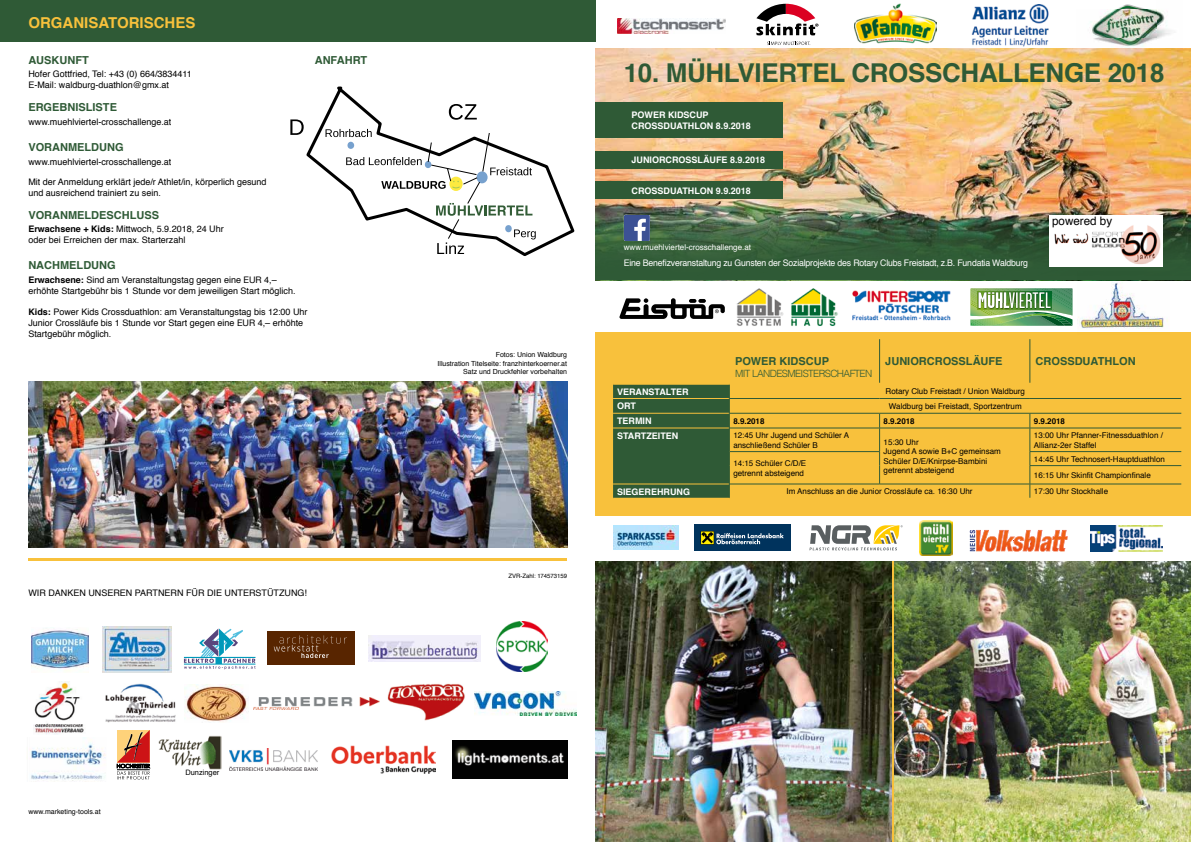
<style>
.page{position:relative;width:1191px;height:842px;background:#fff}
.page>*{position:absolute;margin:0;border:0;box-sizing:border-box;transform-origin:0 0}
.t1{font:700 26px "Helvetica";letter-spacing:-.01em;color:#2f5a36}
.t2{font:700 15px "Helvetica";color:#f8c13c}
.t3{font:11.6px "Helvetica";color:#000}
.t4{font:700 11px "Helvetica";color:#2f5a36}
.t5{font:300 10px "Helvetica";letter-spacing:-.06em;color:#2f5a36}
.t6{font:9px/10.8px "Helvetica";color:#000}
.t7{font:700 9px/10.8px "Helvetica";color:#fff}
.t8{font:9px "Helvetica";letter-spacing:-.02em;color:#fff}
.t9{font:8px/9.6px "Helvetica";color:#000}
.t10{font:8px "Helvetica";color:#fff}
.t11{font:700 8px "Helvetica";color:#000}
.t12{font:7.4px "Helvetica";color:#000}
.t13{font:7px/8.4px "Helvetica";color:#000;text-align:right}
.t14{font:6px "Helvetica";letter-spacing:-.005em;color:#000}
.s1{font-weight:700}
.s2{font-family:"Helvetica Neue"}
</style>
<div class="page">
<img style="left:595px;top:48px;width:596px;height:233px">
<div style="left:595px;top:332px;width:596px;height:510px;background:#f8c13c"></div>
<div style="left:0;top:0;width:595px;height:41px;background:#2f5a36"></div>
<hr style="left:28px;top:558px;width:539px;height:3px;background:#f8c13c">
<svg style="left:595px;top:215px;width:596px;height:65px;background:#3a5e3d"></svg>
<div style="left:595px;top:151px;width:188px;height:18px;background:#2f5a36"></div>
<div style="left:595px;top:181px;width:188px;height:18px;background:#2f5a36"></div>
<svg style="left:613px;top:384px;width:117px;height:115px;background:#355d36"></svg>
<hr style="left:730px;top:398px;width:149px;height:1px;background:#2f5a36">
<hr style="left:879px;top:398px;width:151px;height:1px;background:#2f5a36">
<hr style="left:1030px;top:398px;width:151px;height:1px;background:#2f5a36">
<hr style="left:730px;top:413px;width:149px;height:1px;background:#2f5a36">
<hr style="left:879px;top:413px;width:151px;height:1px;background:#2f5a36">
<hr style="left:1030px;top:413px;width:151px;height:1px;background:#2f5a36">
<hr style="left:730px;top:428px;width:149px;height:1px;background:#2f5a36">
<hr style="left:879px;top:428px;width:151px;height:1px;background:#2f5a36">
<hr style="left:1030px;top:428px;width:151px;height:1px;background:#2f5a36">
<hr style="left:730px;top:451px;width:150px;height:1px;background:#2f5a36">
<hr style="left:1029px;top:451px;width:152px;height:1px;background:#2f5a36">
<hr style="left:1029px;top:465px;width:152px;height:1px;background:#2f5a36">
<hr style="left:730px;top:484px;width:149px;height:1px;background:#2f5a36">
<hr style="left:879px;top:484px;width:151px;height:1px;background:#2f5a36">
<hr style="left:1030px;top:484px;width:151px;height:1px;background:#2f5a36">
<hr style="left:613px;top:398px;width:116px;height:1px;background:#f8c13c">
<hr style="left:613px;top:413px;width:116px;height:1px;background:#f8c13c">
<hr style="left:613px;top:428px;width:116px;height:1px;background:#f8c13c">
<hr style="left:613px;top:484px;width:116px;height:1px;background:#f8c13c">
<svg style="left:879px;top:413px;width:1px;height:71px"></svg>
<svg style="left:1029px;top:413px;width:1px;height:85px"></svg>
<hr style="left:879px;top:339px;width:1px;height:44px;background:#2f5a36">
<hr style="left:1029px;top:339px;width:1px;height:44px;background:#2f5a36">
<img style="left:595px;top:561px;width:296px;height:281px">
<img style="left:894px;top:561px;width:297px;height:281px">
<svg style="left:306px;top:86px;width:269px;height:170px"></svg>
<svg style="left:449px;top:104px;width:28px;height:16px"></svg>
<svg style="left:290px;top:119px;width:14px;height:16px"></svg>
<svg style="left:325px;top:129px;width:211px;height:125px"></svg>
<img style="left:28px;top:382px;width:539px;height:165px">
<div style="left:595px;top:103px;width:188px;height:35px;background:#2f5a36"></div>
<div style="left:595px;top:516px;width:596px;height:45px;background:#fff"></div>
<img style="left:854px;top:4px;width:82px;height:40px">
<img style="left:971px;top:4px;width:78px;height:43px">
<img style="left:852px;top:290px;width:99px;height:31px">
<svg style="left:756px;top:4px;width:62px;height:31px"></svg>
<svg style="left:767px;top:42px;width:43px;height:3px"></svg>
<img style="left:387px;top:683px;width:78px;height:38px">
<img style="left:1076px;top:4px;width:106px;height:64px">
<img style="left:617px;top:18px;width:108px;height:15px">
<img style="left:369px;top:635px;width:111px;height:27px">
<img style="left:105px;top:683px;width:71px;height:40px">
<img style="left:185px;top:684px;width:63px;height:38px">
<img style="left:254px;top:697px;width:125px;height:12px">
<img style="left:474px;top:691px;width:102px;height:24px">
<img style="left:159px;top:736px;width:62px;height:33px">
<div style="left:267px;top:631px;width:87px;height:33px;background:#582500"></div>
<svg style="left:274px;top:635px;width:73px;height:23px"></svg>
<svg style="left:184px;top:628px;width:71px;height:41px"></svg>
<img style="left:229px;top:748px;width:88px;height:22px">
<img style="left:736px;top:288px;width:102px;height:38px">
<img style="left:970px;top:288px;width:102px;height:38px">
<svg style="left:117px;top:730px;width:33px;height:49px;background:#c17a60"></svg>
<img style="left:34px;top:682px;width:50px;height:53px">
<svg style="left:624px;top:215px;width:26px;height:26px"></svg>
<img style="left:1077px;top:271px;width:92px;height:58px">
<img style="left:1090px;top:526px;width:72px;height:25px">
<img style="left:919px;top:520px;width:33px;height:36px">
<svg style="left:969px;top:530px;width:6px;height:21px"></svg>
<img style="left:1023px;top:530px;width:42px;height:22px">
<img style="left:1012px;top:536px;width:11px;height:16px">
<img style="left:986px;top:536px;width:10px;height:16px">
<img style="left:1040px;top:536px;width:12px;height:16px">
<img style="left:1059px;top:530px;width:8px;height:21px">
<img style="left:995px;top:530px;width:20px;height:21px">
<img style="left:976px;top:530px;width:13px;height:21px">
<svg style="left:989px;top:539px;width:3px;height:9px"></svg>
<svg style="left:1044px;top:544px;width:3px;height:4px"></svg>
<svg style="left:1022px;top:540px;width:9px;height:8px"></svg>
<img style="left:103px;top:626px;width:69px;height:47px">
<img style="left:31px;top:629px;width:57px;height:43px">
<svg style="left:619px;top:298px;width:106px;height:21px"></svg>
<img style="left:613px;top:526px;width:65px;height:24px">
<div style="left:694px;top:525px;width:96px;height:26px;background:#00335d"></div>
<svg style="left:700px;top:531px;width:14px;height:13px"></svg>
<div style="left:701px;top:531px;width:12px;height:13px;background:#7b7405"></div>
<svg style="left:701px;top:532px;width:83px;height:12px"></svg>
<svg style="left:809px;top:525px;width:93px;height:25px"></svg>
<img style="left:30px;top:737px;width:76px;height:44px">
<img style="left:497px;top:622px;width:50px;height:50px">
<img style="left:452px;top:740px;width:115px;height:38px">
<img style="left:332px;top:745px;width:103px;height:28px">
<div style="left:1049px;top:215px;width:113px;height:52px;background:#fff"></div>
<img style="left:1054px;top:225px;width:107px;height:39px">
<h2 class="t2" style="left:28px;top:10px;width:168px">ORGANISATORISCHES</h2>
<p class="t4" style="left:28px;top:51px;width:62px">AUSKUNFT</p>
<p class="t4" style="left:315px;top:51px;width:54px">ANFAHRT</p>
<p class="t6" style="left:28px;top:69px;width:165px">Hofer Gottfried, Tel: +43 (0) 664/3834411<br>E-Mail: waldburg-duathlon@gmx.at</p>
<p class="t4" style="left:28px;top:98px;width:90px">ERGEBNISLISTE</p>
<p class="t6" style="left:28px;top:116px;width:145px">www.muehlviertel-crosschallenge.at</p>
<p class="t4" style="left:28px;top:138px;width:97px">VORANMELDUNG</p>
<p class="t6" style="left:28px;top:156px;width:145px">www.muehlviertel-crosschallenge.at</p>
<p class="t6" style="left:28px;top:177px;width:240px">Mit der Anmeldung erklärt jede/r Athlet/in, körperlich gesund und ausreichend trainiert zu sein.</p>
<p class="t4" style="left:28px;top:206px;width:132px">VORANMELDESCHLUSS</p>
<p class="t6" style="left:28px;top:224px;width:197px"><span class="s1">Erwachsene + Kids:</span> Mittwoch, 5.9.2018, 24 Uhr oder bei Erreichen der max. Starterzahl</p>
<p class="t4" style="left:28px;top:257px;width:89px">NACHMELDUNG</p>
<p class="t6" style="left:28px;top:275px;width:269px"><span class="s1">Erwachsene:</span> Sind am Veranstaltungstag gegen eine <span class="s2">EUR</span> 4,– erhöhte Startgebühr bis 1 Stunde vor dem jeweiligen Start möglich.</p>
<p class="t6" style="left:28px;top:307px;width:281px"><span class="s1">Kids:</span> Power Kids Crossduathlon: am Veranstaltungstag bis 12:00 Uhr<br>Junior Crossläufe bis 1 Stunde vor Start gegen eine <span class="s2">EUR</span> 4,– erhöhte<br>Startgebühr möglich.</p>
<p class="t6" style="left:28px;top:587px;width:280px">WIR DANKEN UNSEREN PARTNERN FÜR DIE UNTERSTÜTZUNG!</p>
<p class="t13" style="left:28px;top:807px;width:74px">www.marketing-tools.at</p>
<p class="t12" style="left:185px;top:766px;width:35px">Dunzinger</p>
<p class="t13" style="left:437px;top:351px;width:131px">Fotos: Union Waldburg<br>Illustration Titelseite: franzhinterkoerner.at<br>Satz und Druckfehler vorbehalten</p>
<p class="t14" style="left:508px;top:571px;width:60px">ZVR-Zahl: 174573159</p>
<h1 class="t1" style="left:624px;top:52px;width:542px">10. MÜHLVIERTEL CROSSCHALLENGE 2018</h1>
<p class="t7" style="left:631px;top:110px;width:121px">POWER KIDSCUP<br>CROSSDUATHLON 8.9.2018</p>
<p class="t7" style="left:631px;top:155px;width:135px">JUNIORCROSSLÄUFE 8.9.2018</p>
<p class="t7" style="left:631px;top:185px;width:121px">CROSSDUATHLON 9.9.2018</p>
<p class="t10" style="left:624px;top:241px;width:129px">www.muehlviertel-crosschallenge.at</p>
<p class="t8" style="left:624px;top:256px;width:406px">Eine Benefizveranstaltung zu Gunsten der Sozialprojekte des Rotary Clubs Freistadt, z.B. Fundatia Waldburg</p>
<p class="t3" style="left:1052px;top:212px;width:62px">powered by</p>
<p class="t4" style="left:735px;top:352px;width:96px">POWER KIDSCUP</p>
<p class="t5" style="left:735px;top:365px;width:139px">MIT LANDESMEISTERSCHAFTEN</p>
<p class="t4" style="left:885px;top:352px;width:119px">JUNIORCROSSLÄUFE</p>
<p class="t4" style="left:1035px;top:352px;width:102px">CROSSDUATHLON</p>
<p class="t7" style="left:617px;top:386px;width:73px">VERANSTALTER</p>
<p class="t9" style="left:885px;top:387px;width:141px">Rotary Club Freistadt / Union Waldburg</p>
<p class="t7" style="left:617px;top:401px;width:20px">ORT</p>
<p class="t9" style="left:889px;top:401px;width:134px">Waldburg bei Freistadt, Sportzentrum</p>
<p class="t7" style="left:617px;top:415px;width:36px">TERMIN</p>
<p class="t11" style="left:733px;top:414px;width:33px">8.9.2018</p>
<p class="t11" style="left:883px;top:414px;width:33px">8.9.2018</p>
<p class="t11" style="left:1034px;top:414px;width:33px">9.9.2018</p>
<p class="t7" style="left:617px;top:430px;width:63px">STARTZEITEN</p>
<p class="t9" style="left:733px;top:431px;width:117px">12:45 Uhr Jugend und Schüler A anschließend Schüler B</p>
<p class="t9" style="left:883px;top:437px;width:119px">15:30 Uhr<br>Jugend A sowie B+C gemeinsam<br>Schüler D/E/Knirpse-Bambini getrennt absteigend</p>
<p class="t9" style="left:1034px;top:431px;width:130px">13:00 Uhr Pfanner-Fitnessduathlon /<br>Allianz-2er Staffel</p>
<p class="t9" style="left:733px;top:459px;width:74px">14:15 Schüler C/D/E getrennt absteigend</p>
<p class="t9" style="left:1034px;top:451px;width:133px;line-height:16.2px">14:45 Uhr Technosert-Hauptduathlon<br>16:15 Uhr Skinfit Championfinale</p>
<p class="t7" style="left:617px;top:486px;width:75px">SIEGEREHRUNG</p>
<p class="t9" style="left:786px;top:487px;width:187px">Im Anschluss an die Junior Crossläufe ca. 16:30 Uhr</p>
<p class="t9" style="left:1034px;top:487px;width:76px">17:30 Uhr Stockhalle</p>
</div>
